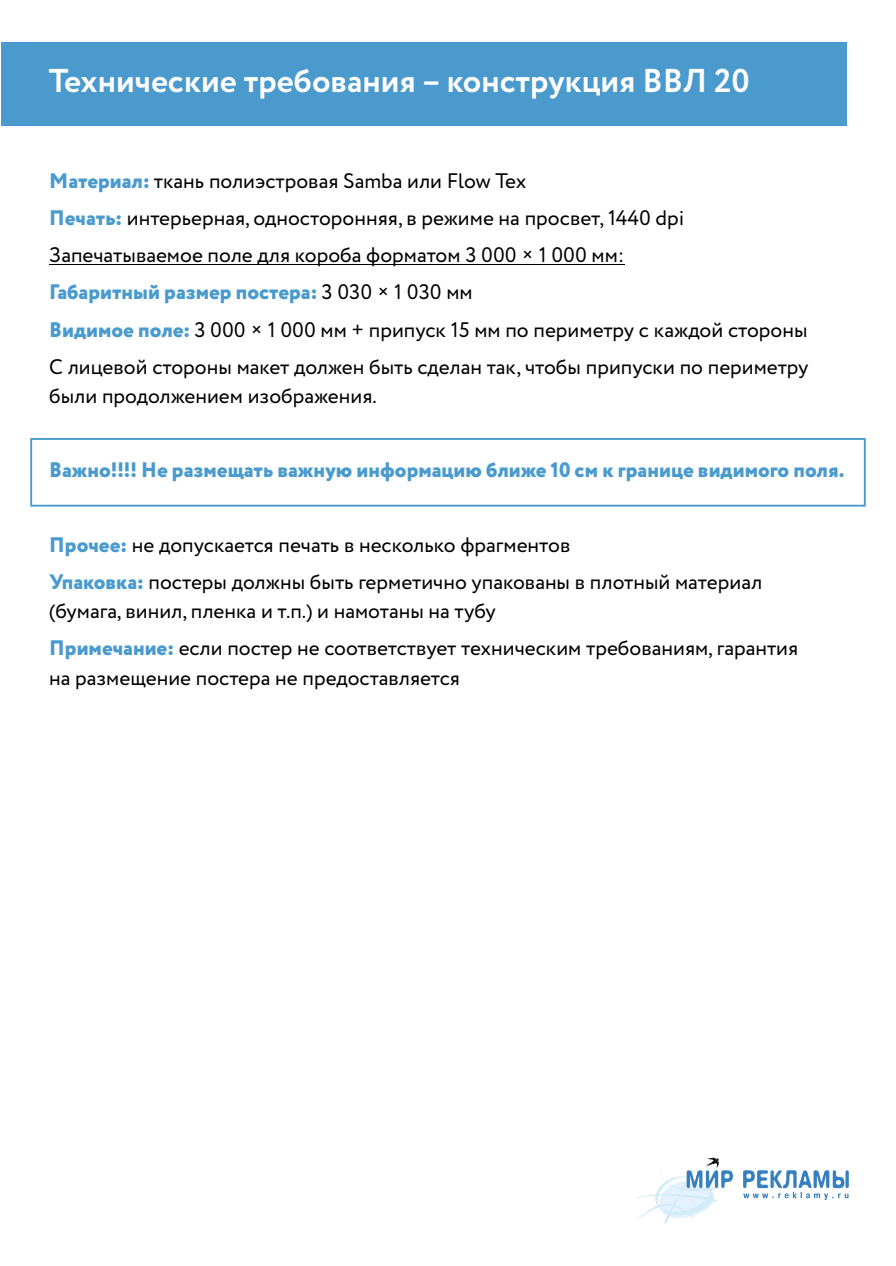
<style>
.page{position:relative;width:896px;height:1266px;background:#fff}
.page>*{position:absolute;margin:0;border:0;box-sizing:border-box;transform-origin:0 0}
.t1{font:700 33px "Circe";color:#fff}
.t2{font:21px/37.2px "Circe";color:#000}
.t3{font:800 21px "Circe";color:#499ace}
.s1{font-weight:800;color:#499ace}
</style>
<div class="page">
<div style="left:2px;top:42px;width:845px;height:84px;background:#4b9ace"></div>
<hr style="left:49px;top:264px;width:576px;height:1px;background:#000">
<svg style="left:635px;top:1158px;width:98px;height:66px"></svg>
<svg style="left:743px;top:1170px;width:106px;height:30px"></svg>
<div style="left:30px;top:438px;width:836px;height:69px;border:2px solid #499ace"></div>
<h1 class="t1" style="left:49px;top:59px;width:702px">Технические требования – конструкция ВВЛ 20</h1>
<p class="t2" style="left:49px;top:163px;width:761px"><span class="s1">Материал:</span> ткань полиэстровая Samba или Flow Tex<br><span class="s1">Печать:</span> интерьерная, односторонняя, в режиме на просвет, 1440 dpi Запечатываемое поле для короба форматом 3 000 × 1 000 мм:<br><span class="s1">Габаритный размер постера:</span> 3 030 × 1 030 мм<br><span class="s1">Видимое поле:</span> 3 000 × 1 000 мм + припуск 15 мм по периметру с каждой стороны С лицевой стороны макет должен быть сделан так, чтобы припуски по периметру</p>
<p class="t2" style="left:49px;top:379px;width:329px">были продолжением изображения.</p>
<p class="t3" style="left:49px;top:456px;width:797px">Важно!!!! Не размещать важную информацию ближе 10 см к границе видимого поля.</p>
<p class="t2" style="left:49px;top:527px;width:714px"><span class="s1">Прочее:</span> не допускается печать в несколько фрагментов<br><span class="s1">Упаковка:</span> постеры должны быть герметично упакованы в плотный материал</p>
<p class="t2" style="left:49px;top:594px;width:750px">(бумага, винил, пленка и т.п.) и намотаны на тубу<br><span class="s1">Примечание:</span> если постер не соответствует техническим требованиям, гарантия</p>
<p class="t2" style="left:49px;top:660px;width:412px">на размещение постера не предоставляется</p>
</div>
